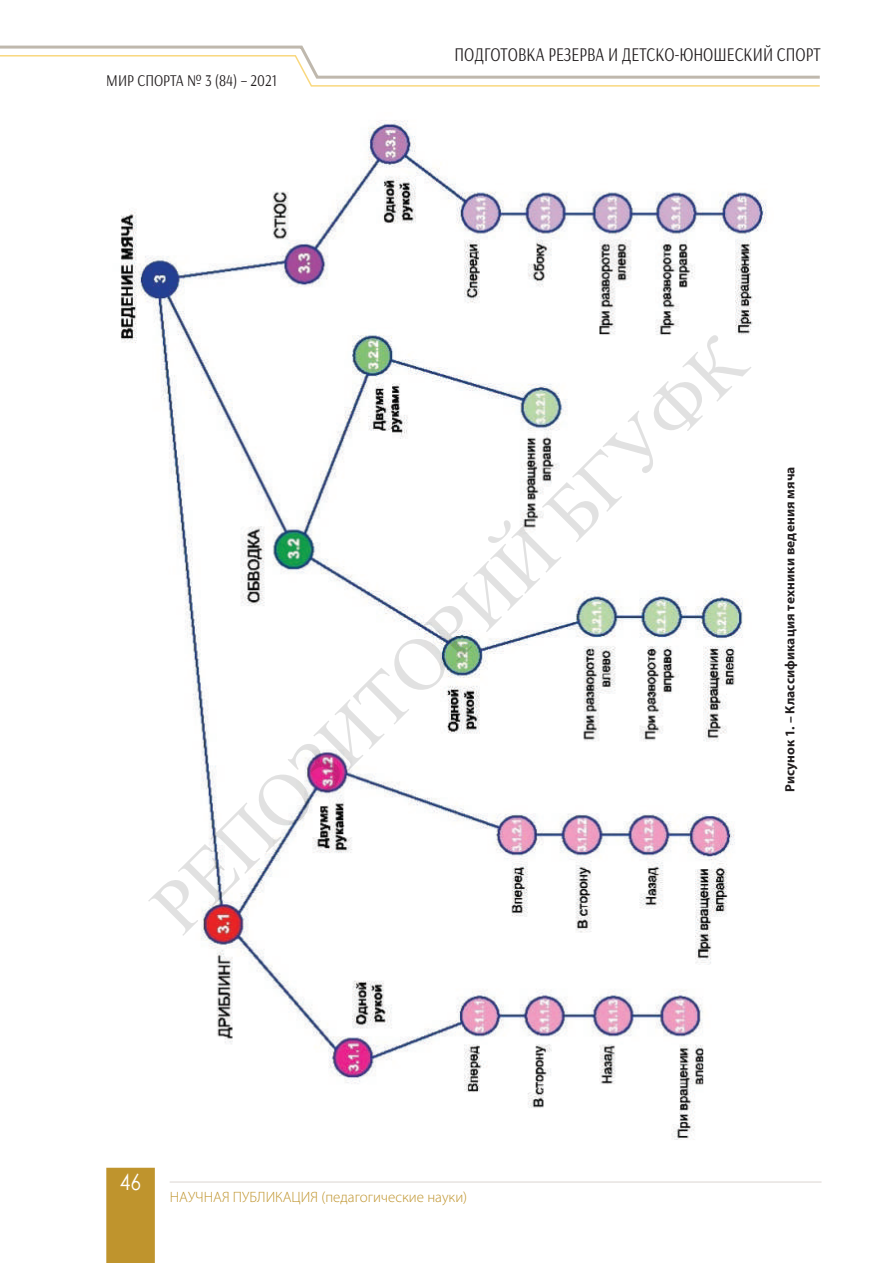
<style>
.page{position:relative;width:893px;height:1263px;background:#fff}
.page>*{position:absolute;margin:0;border:0;box-sizing:border-box;transform-origin:0 0}
.t1{font:75px "Times New Roman";color:rgb(0 0 0/.12)}
.t2{font:22.5px "Century Gothic";color:#fff;scale:.85 1}
.t3{font:19.5px "Arsenal";color:#231f20;scale:.8 1}
.t4{font:16.5px "Arsenal";color:#231f20;scale:.85 1}
.t5{font:300 15px "Myriad Pro";color:#bf942d}
.t6{font:700 13.5px "Myriad Pro";letter-spacing:.01em;color:#231f20}
</style>
<div class="page">
<div style="left:106px;top:1168px;width:49px;height:95px;background:#bf942d"></div>
<svg style="left:0;top:45px;width:820px;height:42px"></svg>
<hr style="left:170px;top:1181px;width:651px;height:1px;background:#dfd9d6">
<img style="left:120px;top:120px;width:647px;height:1020px">
<div style="left:107px;top:565px;width:42px;height:551px;background:#fff"></div>
<p class="t4" style="left:106px;top:71px;width:202px">МИР СПОРТА № 3 (84) – 2021</p>
<h3 class="t3" style="left:455px;top:43px;width:459px">ПОДГОТОВКА РЕЗЕРВА И ДЕТСКО-ЮНОШЕСКИЙ СПОРТ</h3>
<h1 class="t1" style="left:127px;top:881px;width:807px;rotate:-45deg">РЕПОЗИТОРИЙ БГУФК</h1>
<p class="t6" style="left:781px;top:792px;width:327px;rotate:-90deg">Рисунок 1. – Классификация техники ведения мяча</p>
<h2 class="t2" style="left:120px;top:1166px;width:26px">46</h2>
<p class="t5" style="left:170px;top:1188px;width:299px">НАУЧНАЯ ПУБЛИКАЦИЯ (педагогические науки)</p>
</div>
